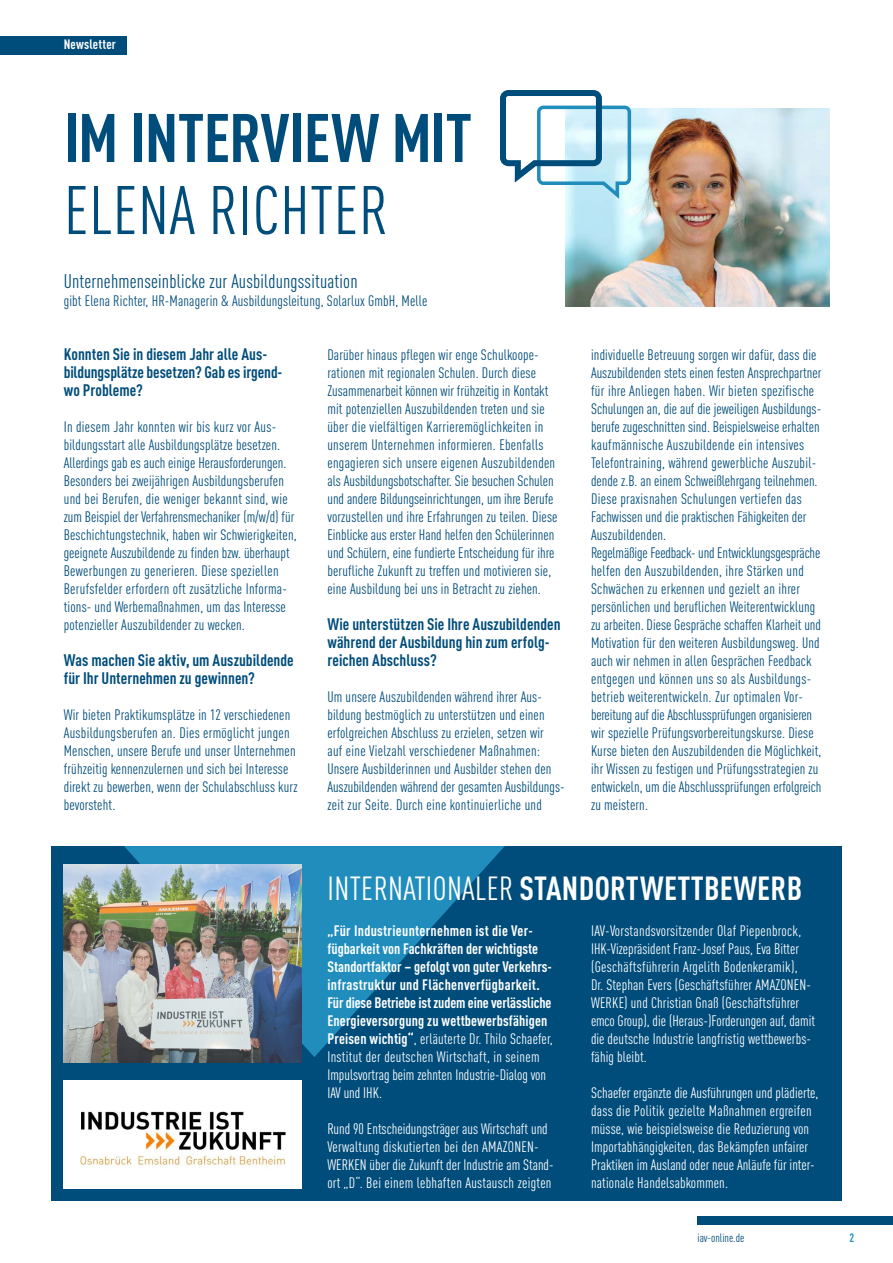
<style>
.page{position:relative;width:893px;height:1263px;background:#fff}
.page>*{position:absolute;margin:0;border:0;box-sizing:border-box;transform-origin:0 0}
.t1{font:700 condensed 67.5px "DIN Pro";letter-spacing:-.015em;color:#004d7b}
.t2{font:condensed 67.5px "DIN Pro";letter-spacing:.01em;color:#004d7b}
.t3{font:700 condensed 33px "DIN Pro";letter-spacing:.01em;color:#fff}
.t4{font:condensed 19.5px "DIN Pro";letter-spacing:.01em;color:#004d7b}
.t5{font:700 condensed 16.5px/18px "DIN Pro";color:#004d7b}
.t6{font:condensed 15px/18px "DIN Pro";letter-spacing:.01em;color:#004d7b}
.t7{font:condensed 15px/18px "DIN Pro";letter-spacing:.01em;color:#fff}
.t8{font:700 condensed 15px/18px "DIN Pro";color:#fff}
.t9{font:700 condensed 13.5px "DIN Pro";letter-spacing:.015em;color:#fff}
.t10{font:condensed 12px "DIN Pro";color:#004d7b}
.t11{font:700 condensed 12px "DIN Pro";color:#218dbd}
.s1{font-weight:400}
</style>
<div class="page">
<div style="left:51px;top:846px;width:791px;height:355px;background:#004d7b"></div>
<svg style="left:124px;top:846px;width:381px;height:211px;fill:#218dbd"></svg>
<img style="left:64px;top:864px;width:238px;height:198px">
<img style="left:64px;top:1080px;width:238px;height:108px">
<img style="left:566px;top:108px;width:263px;height:198px">
<div style="left:697px;top:1216px;width:196px;height:8px;background:#004d7b"></div>
<div style="left:0;top:36px;width:126px;height:18px;background:#004d7b"></div>
<svg style="left:500px;top:90px;width:131px;height:109px"></svg>
<p class="t9" style="left:64px;top:34px;width:54px">Newsletter</p>
<h1 class="t1" style="left:64px;top:88px;width:410px">IM INTERVIEW MIT</h1>
<h1 class="t2" style="left:64px;top:163px;width:326px">ELENA RICHTER</h1>
<h3 class="t4" style="left:64px;top:268px;width:295px">Unternehmenseinblicke zur Ausbildungssituation</h3>
<p class="t6" style="left:64px;top:291px;width:365px">gibt Elena Richter, HR-Managerin &amp; Ausbildungsleitung, Solarlux GmbH, Melle</p>
<p class="t5" style="left:64px;top:344px;width:220px">Konnten Sie in diesem Jahr alle Aus&shy;bildungsplätze besetzen? Gab es irgend&shy;wo Probleme?</p>
<p class="t6" style="left:64px;top:417px;width:234px">In diesem Jahr konnten wir bis kurz vor Aus&shy;bildungsstart alle Ausbildungsplätze besetzen.<br>Allerdings gab es auch einige Herausforderungen.<br>Besonders bei zweijährigen Ausbildungsberufen und bei Berufen, die weniger bekannt sind, wie zum Beispiel der Verfahrensmechaniker (m/w/d) für Beschichtungstechnik, haben wir Schwierigkeiten, geeignete Auszubildende zu finden bzw. überhaupt Bewerbungen zu generieren. Diese speziellen Berufsfelder erfordern oft zusätzliche Informa&shy;tions- und Werbemaßnahmen, um das Interesse potenzieller Auszubildender zu wecken.</p>
<p class="t5" style="left:64px;top:650px;width:232px">Was machen Sie aktiv, um Auszubildende für Ihr Unternehmen zu gewinnen?</p>
<p class="t6" style="left:64px;top:705px;width:235px">Wir bieten Praktikumsplätze in 12 verschiedenen Ausbildungsberufen an. Dies ermöglicht jungen Menschen, unsere Berufe und unser Unternehmen frühzeitig kennenzulernen und sich bei Interesse direkt zu bewerben, wenn der Schulabschluss kurz bevorsteht.</p>
<p class="t6" style="left:327px;top:345px;width:232px">Darüber hinaus pflegen wir enge Schulkoope&shy;rationen mit regionalen Schulen. Durch diese Zusammenarbeit können wir frühzeitig in Kontakt mit potenziellen Auszubildenden treten und sie über die vielfältigen Karrieremöglichkeiten in unserem Unternehmen informieren. Ebenfalls engagieren sich unsere eigenen Auszubildenden als Ausbildungsbotschafter. Sie besuchen Schulen und andere Bildungseinrichtungen, um ihre Berufe vorzustellen und ihre Erfahrungen zu teilen. Diese Einblicke aus erster Hand helfen den Schülerinnen und Schülern, eine fundierte Entscheidung für ihre berufliche Zukunft zu treffen und motivieren sie, eine Ausbildung bei uns in Betracht zu ziehen.</p>
<p class="t5" style="left:327px;top:614px;width:235px">Wie unterstützen Sie Ihre Auszubildenden während der Ausbildung hin zum erfolg&shy;reichen Abschluss?</p>
<p class="t6" style="left:327px;top:687px;width:239px">Um unsere Auszubildenden während ihrer Aus&shy;bildung bestmöglich zu unterstützen und einen erfolgreichen Abschluss zu erzielen, setzen wir<br>auf eine Vielzahl verschiedener Maßnahmen:<br>Unsere Ausbilderinnen und Ausbilder stehen den Auszubildenden während der gesamten Ausbildungs&shy;zeit zur Seite. Durch eine kontinuierliche und</p>
<p class="t6" style="left:591px;top:345px;width:232px">individuelle Betreuung sorgen wir dafür, dass die Auszubildenden stets einen festen Ansprechpartner für ihre Anliegen haben. Wir bieten spezifische Schulungen an, die auf die jeweiligen Ausbildungs&shy;berufe zugeschnitten sind. Beispielsweise erhalten kaufmännische Auszubildende ein intensives Telefontraining, während gewerbliche Auszubil&shy;dende z.B. an einem Schweißlehrgang teilnehmen.<br>Diese praxisnahen Schulungen vertiefen das Fachwissen und die praktischen Fähigkeiten der Auszubildenden.<br>Regelmäßige Feedback- und Entwicklungsgespräche helfen den Auszubildenden, ihre Stärken und Schwächen zu erkennen und gezielt an ihrer persönlichen und beruflichen Weiterentwicklung zu arbeiten. Diese Gespräche schaffen Klarheit und Motivation für den weiteren Ausbildungsweg. Und auch wir nehmen in allen Gesprächen Feedback entgegen und können uns so als Ausbildungs&shy;betrieb weiterentwickeln. Zur optimalen Vor&shy;bereitung auf die Abschlussprüfungen organisieren wir spezielle Prüfungsvorbereitungskurse. Diese Kurse bieten den Auszubildenden die Möglichkeit, ihr Wissen zu festigen und Prüfungsstrategien zu entwickeln, um die Abschlussprüfungen erfolgreich zu meistern.</p>
<h2 class="t3" style="left:328px;top:864px;width:476px"><span class="s1">INTERNATIONALER</span> STANDORTWETTBEWERB</h2>
<p class="t8" style="left:327px;top:921px;width:227px">„Für Industrieunternehmen ist die Ver&shy;fügbarkeit von Fachkräften der wichtigste Standortfaktor – gefolgt von guter Verkehrs&shy;infrastruktur und Flächenverfügbarkeit.<br>Für diese Betriebe ist zudem eine verlässliche Energieversorgung zu wettbewerbsfähigen Preisen wichtig“<span class="s1">, erläuterte Dr. Thilo Schaefer, Institut der deutschen Wirtschaft, in seinem Impulsvortrag beim zehnten Industrie-Dialog von IAV und IHK.</span></p>
<p class="t7" style="left:327px;top:1119px;width:228px">Rund 90 Entscheidungsträger aus Wirtschaft und Verwaltung diskutierten bei den AMAZONEN-WERKEN über die Zukunft der Industrie am Stand&shy;ort „D“. Bei einem lebhaften Austausch zeigten</p>
<p class="t7" style="left:591px;top:921px;width:226px">IAV-Vorstandsvorsitzender Olaf Piepenbrock, IHK-Vizepräsident Franz-Josef Paus, Eva Bitter (Geschäftsführerin Argelith Bodenkeramik),<br>Dr. Stephan Evers (Geschäftsführer AMAZONEN-WERKE) und Christian Gnaß (Geschäftsführer emco Group), die (Heraus-)Forderungen auf, damit die deutsche Industrie langfristig wettbewerbs&shy;fähig bleibt.</p>
<p class="t7" style="left:591px;top:1083px;width:229px">Schaefer ergänzte die Ausführungen und plädierte, dass die Politik gezielte Maßnahmen ergreifen müsse, wie beispielsweise die Reduzierung von Importabhängigkeiten, das Bekämpfen unfairer Praktiken im Ausland oder neue Anläufe für inter&shy;nationale Handelsabkommen.</p>
<p class="t10" style="left:697px;top:1229px;width:48px">iav-online.de</p>
<p class="t11" style="left:849px;top:1229px;width:6px">2</p>
</div>
